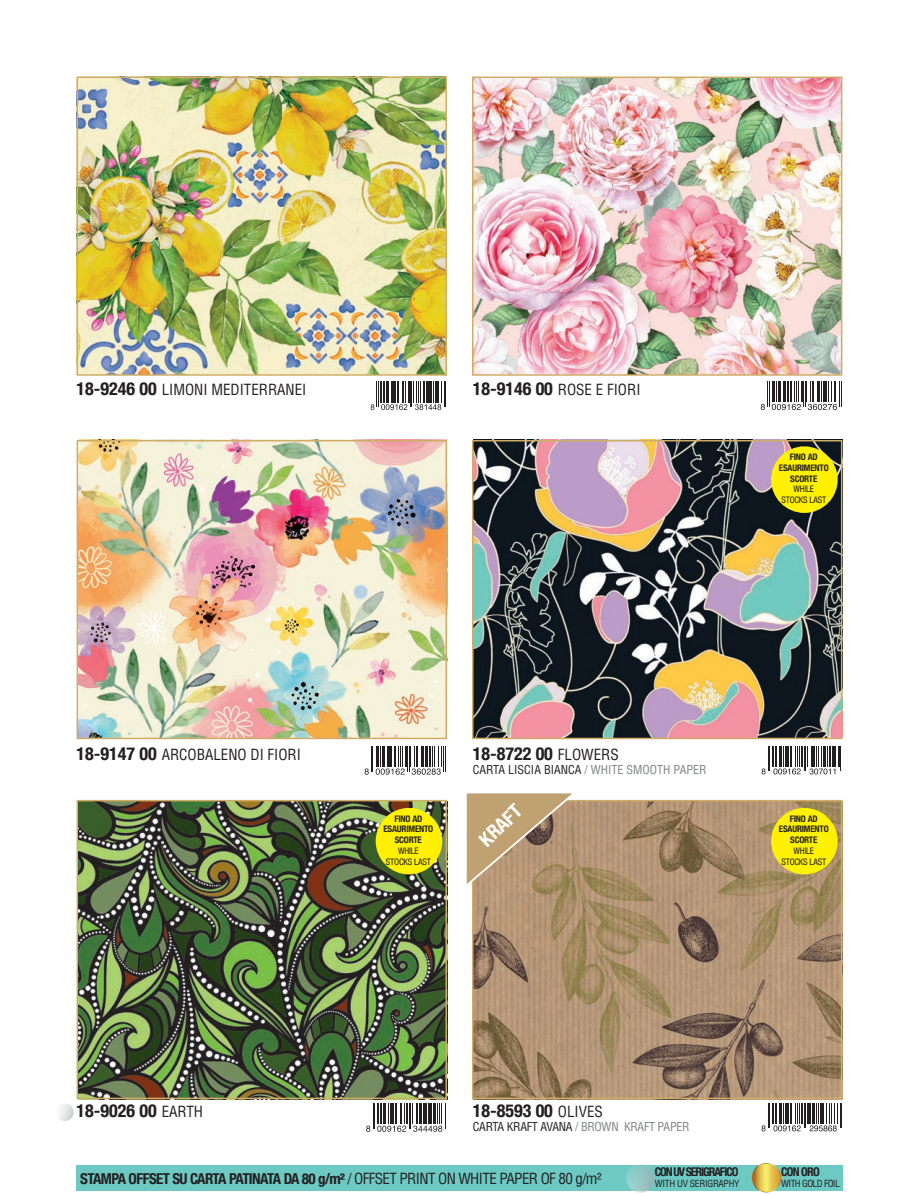
<style>
.page{position:relative;width:919px;height:1196px;background:#fff}
.page>*{position:absolute;margin:0;border:0;box-sizing:border-box;transform-origin:0 0}
.t1{font:700 condensed 19.5px "Helvetica Neue Condensed";color:#fff}
.t2{font:700 condensed 18px "Helvetica Neue Condensed";color:#231f20}
.t3{font:condensed 15px "Helvetica";color:#231f20}
.t4{font:700 condensed 15px "Helvetica Neue Condensed";letter-spacing:-.04em;color:#231f20}
.t5{font:condensed 12px "Helvetica";color:#231f20}
.t6{font:condensed 12px "Helvetica";letter-spacing:-.02em;color:#808285}
.t7{font:700 condensed 12px "Helvetica Neue Condensed";letter-spacing:-.09em;color:#231f20}
.t8{font:condensed 9.6px "Helvetica";letter-spacing:-.03em;color:#231f20}
.t9{font:condensed 9.6px "Helvetica";letter-spacing:-.06em;color:#231f20}
.t10{font:700 condensed 9px/10.8px "Helvetica Neue Condensed";letter-spacing:-.02em;color:#231f20;text-align:center}
.t11{font:condensed 9px/10.8px "Helvetica Neue Condensed";letter-spacing:-.02em;color:#231f20;text-align:center}
.s1{font-family:"Helvetica Neue Condensed";font-weight:700;font-size:18px}
.s2{font-family:"Helvetica";font-weight:400;font-size:15px}
.s3{color:#808285}
.s4{color:#231f20}
.s5{font-family:"Helvetica";font-weight:400}
</style>
<div class="page">
<img style="left:472px;top:440px;width:370px;height:299px">
<svg style="left:472px;top:800px;width:370px;height:299px;background:#a78b6b"></svg>
<svg style="left:77px;top:800px;width:370px;height:299px;background:#586845"></svg>
<img style="left:77px;top:440px;width:370px;height:299px">
<img style="left:77px;top:77px;width:370px;height:299px">
<img style="left:472px;top:77px;width:370px;height:299px">
<div style="left:77px;top:1165px;width:765px;height:26px;background:#6dc9c4"></div>
<svg style="left:751px;top:1163px;width:30px;height:29px"></svg>
<svg style="left:752px;top:1164px;width:28px;height:28px"></svg>
<img style="left:59px;top:1103px;width:14px;height:18px">
<img style="left:635px;top:1164px;width:12px;height:29px">
<img style="left:626px;top:1165px;width:28px;height:26px">
<svg style="left:466px;top:793px;width:111px;height:95px;background:#b79a75"></svg>
<svg style="left:760px;top:381px;width:80px;height:29px"></svg>
<svg style="left:364px;top:746px;width:80px;height:29px"></svg>
<svg style="left:761px;top:746px;width:80px;height:28px"></svg>
<svg style="left:370px;top:381px;width:76px;height:29px"></svg>
<svg style="left:366px;top:1103px;width:77px;height:29px"></svg>
<svg style="left:761px;top:1103px;width:81px;height:28px"></svg>
<div style="left:771px;top:446px;width:66px;height:67px;background:#fff101;border-radius:50%"></div>
<div style="left:771px;top:808px;width:66px;height:66px;background:#fff101;border-radius:50%"></div>
<div style="left:375px;top:808px;width:67px;height:66px;background:#fff101;border-radius:50%"></div>
<p class="t3" style="left:77px;top:380px;width:231px"><span class="s1">18-9246 00</span> LIMONI MEDITERRANEI</p>
<p class="t3" style="left:473px;top:380px;width:169px"><span class="s1">18-9146 00</span> ROSE E FIORI</p>
<p class="t10" style="left:778px;top:451px;width:51px">FINO AD<br>ESAURIMENTO<br>SCORTE</p>
<p class="t11" style="left:781px;top:484px;width:46px">WHILE<br>STOCKS LAST</p>
<p class="t3" style="left:77px;top:745px;width:226px"><span class="s1">18-9147 00</span> ARCOBALENO DI FIORI</p>
<p class="t2" style="left:473px;top:742px;width:147px">18-8722 00 <span class="s2">FLOWERS</span></p>
<p class="t5" style="left:473px;top:762px;width:235px">CARTA LISCIA BIANCA <span class="s3">/ WHITE SMOOTH PAPER</span></p>
<p class="t10" style="left:383px;top:813px;width:51px">FINO AD<br>ESAURIMENTO<br>SCORTE</p>
<p class="t11" style="left:386px;top:845px;width:46px">WHILE<br>STOCKS LAST</p>
<h1 class="t1" style="left:474px;top:834px;width:52px;rotate:-43deg">KRAFT</h1>
<p class="t10" style="left:778px;top:813px;width:51px">FINO AD<br>ESAURIMENTO<br>SCORTE</p>
<p class="t11" style="left:781px;top:845px;width:46px">WHILE<br>STOCKS LAST</p>
<p class="t2" style="left:77px;top:1099px;width:128px">18-9026 00 <span class="s2">EARTH</span></p>
<p class="t2" style="left:473px;top:1099px;width:132px">18-8593 00 <span class="s2">OLIVES</span></p>
<p class="t6" style="left:473px;top:1119px;width:218px"><span class="s4">CARTA KRAFT AVANA</span> / BROWN KRAFT PAPER</p>
<p class="t4" style="left:80px;top:1170px;width:522px">STAMPA OFFSET SU CARTA PATINATA DA 80 g/m² <span class="s5">/ OFFSET PRINT ON WHITE PAPER OF 80 g/m²</span></p>
<p class="t7" style="left:654px;top:1164px;width:85px">CON UV SERIGRAFICO</p>
<p class="t8" style="left:654px;top:1178px;width:86px">WITH UV SERIGRAPHY</p>
<p class="t7" style="left:781px;top:1164px;width:40px">CON ORO</p>
<p class="t9" style="left:781px;top:1178px;width:60px">WITH GOLD FOIL</p>
</div>
